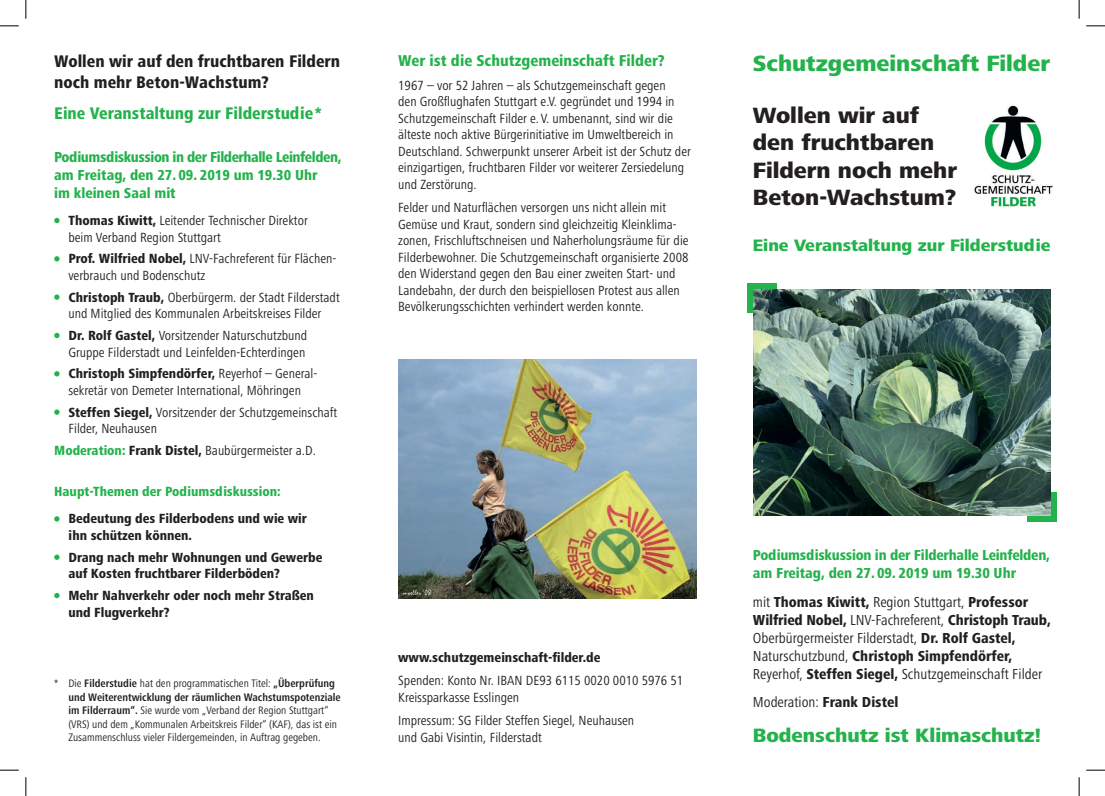
<style>
.page{position:relative;width:1105px;height:796px;background:#fff}
.page>*{position:absolute;margin:0;border:0;box-sizing:border-box;transform-origin:0 0}
.t1{font:800 22.88px/27.5px "Frutiger Next Pro";color:#231f20}
.t2{font:800 22.88px "Frutiger Next Pro";color:#23b24b}
.t3{font:800 20px "Frutiger Next Pro";color:#23b24b}
.t4{font:800 condensed 17.38px/20.9px "Frutiger Next Pro";color:#231f20}
.t5{font:800 condensed 17.38px "Frutiger Next Pro";color:#23b24b}
.t6{font:800 17.12px "Frutiger Next Pro";color:#23b24b}
.t7{font:800 condensed 16.25px "Frutiger Next Pro";color:#23b24b}
.t8{font:condensed 15px/18px "Frutiger Next Pro";color:#231f20}
.t9{font:800 condensed 15px/18px "Frutiger Next Pro";letter-spacing:-.015em;color:#23b24b}
.t10{font:condensed 13.75px/16.5px "Frutiger Next Pro";color:#231f20}
.t11{font:800 condensed 13.75px/16.5px "Frutiger Next Pro";color:#231f20}
.t12{font:800 condensed 13.75px "Frutiger Next Pro";color:#23b24b}
.t13{font:condensed 11.25px/13.5px "Frutiger Next Pro";color:#231f20}
.s1{font-weight:800}
.s2{font-weight:800;color:#23b24b}
.s3{font-weight:700}
</style>
<div class="page">
<svg style="left:54px;top:218px;width:5px;height:5px"></svg>
<svg style="left:54px;top:256px;width:5px;height:5px"></svg>
<svg style="left:54px;top:294px;width:5px;height:6px"></svg>
<svg style="left:54px;top:333px;width:5px;height:5px"></svg>
<svg style="left:54px;top:371px;width:5px;height:5px"></svg>
<svg style="left:54px;top:409px;width:5px;height:6px"></svg>
<svg style="left:54px;top:516px;width:5px;height:5px"></svg>
<svg style="left:54px;top:554px;width:5px;height:6px"></svg>
<svg style="left:54px;top:593px;width:5px;height:5px"></svg>
<img style="left:974px;top:105px;width:77px;height:102px">
<div style="left:746px;top:283px;width:29px;height:6px;background:#23b24b"></div>
<div style="left:746px;top:283px;width:6px;height:29px;background:#23b24b"></div>
<div style="left:1027px;top:515px;width:29px;height:6px;background:#23b24b"></div>
<div style="left:1050px;top:492px;width:6px;height:29px;background:#23b24b"></div>
<img style="left:752px;top:289px;width:298px;height:226px">
<img style="left:398px;top:359px;width:298px;height:239px">
<svg style="left:0;top:25px;width:19px;height:2px"></svg>
<svg style="left:1086px;top:25px;width:18px;height:2px"></svg>
<svg style="left:0;top:769px;width:19px;height:2px"></svg>
<svg style="left:1086px;top:769px;width:18px;height:2px"></svg>
<svg style="left:25px;top:0;width:2px;height:19px"></svg>
<svg style="left:25px;top:777px;width:2px;height:19px"></svg>
<svg style="left:1078px;top:0;width:1px;height:19px"></svg>
<svg style="left:1078px;top:777px;width:1px;height:19px"></svg>
<p class="t4" style="left:54px;top:50px;width:287px">Wollen wir auf den fruchtbaren Fildern noch mehr Beton-Wachstum?</p>
<p class="t5" style="left:54px;top:103px;width:269px">Eine Veranstaltung zur Filderstudie*</p>
<p class="t9" style="left:54px;top:148px;width:289px">Podiumsdiskussion in der Filderhalle Leinfelden, am Freitag, den 27. 09. 2019 um 19.30 Uhr<br>im kleinen Saal mit</p>
<p class="t10" style="left:68px;top:212px;width:241px"><span class="s1">Thomas Kiwitt,</span> Leitender Technischer Direktor beim Verband Region Stuttgart</p>
<p class="t10" style="left:68px;top:250px;width:269px"><span class="s1">Prof. Wilfried Nobel,</span> LNV-Fachreferent für Flächen&shy;verbrauch und Bodenschutz</p>
<p class="t10" style="left:68px;top:289px;width:273px"><span class="s1">Christoph Traub,</span> Oberbürgerm. der Stadt Filderstadt und Mitglied des Kommunalen Arbeitskreises Filder</p>
<p class="t10" style="left:68px;top:327px;width:240px"><span class="s1">Dr. Rolf Gastel,</span> Vorsitzender Naturschutzbund<br>Gruppe Filderstadt und Leinfelden-Echterdingen</p>
<p class="t10" style="left:68px;top:365px;width:250px"><span class="s1">Christoph Simpfendörfer,</span> Reyerhof – General&shy;sekretär von Demeter International, Möhringen</p>
<p class="t10" style="left:68px;top:404px;width:270px"><span class="s1">Steffen Siegel,</span> Vorsitzender der Schutzgemeinschaft<br>Filder, Neuhausen</p>
<p class="t10" style="left:54px;top:442px;width:263px"><span class="s2">Moderation:</span> <span class="s1">Frank Distel,</span> Baubürgermeister a.D.</p>
<p class="t12" style="left:54px;top:484px;width:230px">Haupt-Themen der Podiumsdiskussion:</p>
<p class="t11" style="left:68px;top:510px;width:240px">Bedeutung des Filderbodens und wie wir ihn schützen können.</p>
<p class="t11" style="left:68px;top:549px;width:255px">Drang nach mehr Wohnungen und Gewerbe auf Kosten fruchtbarer Filderböden?</p>
<p class="t11" style="left:68px;top:587px;width:247px">Mehr Nahverkehr oder noch mehr Straßen und Flugverkehr?</p>
<p class="t13" style="left:68px;top:677px;width:274px;text-indent:-14px">* Die <span class="s3">Filderstudie</span> hat den programmatischen Titel: <span class="s3">„Überprüfung und Weiterentwicklung der räumlichen Wachstumspotenziale im Filderraum“.</span> Sie wurde vom „Verband der Region Stuttgart“ (VRS) und dem „Kommunalen Arbeitskreis Filder“ (KAF), das ist ein Zusammenschluss vieler Fildergemeinden, in Auftrag gegeben.</p>
<p class="t7" style="left:398px;top:51px;width:268px">Wer ist die Schutzgemeinschaft Filder?</p>
<p class="t10" style="left:398px;top:77px;width:294px">1967 – vor 52 Jahren – als Schutzgemeinschaft gegen<br>den Großflughafen Stuttgart e.V. gegründet und 1994 in Schutzgemeinschaft Filder e.V. umbenannt, sind wir die älteste noch aktive Bürgerinitiative im Umweltbereich in Deutschland. Schwerpunkt unserer Arbeit ist der Schutz der einzigartigen, fruchtbaren Filder vor weiterer Zersiedelung und Zerstörung.</p>
<p class="t10" style="left:398px;top:199px;width:292px">Felder und Naturflächen versorgen uns nicht allein mit Gemüse und Kraut, sondern sind gleichzeitig Kleinklima&shy;zonen, Frischluftschneisen und Naherholungsräume für die Filderbewohner. Die Schutzgemeinschaft organisierte 2008 den Widerstand gegen den Bau einer zweiten Start- und Landebahn, der durch den beispiellosen Protest aus allen Bevölkerungsschichten verhindert werden konnte.</p>
<p class="t11" style="left:398px;top:649px;width:203px">www.schutzgemeinschaft-filder.de</p>
<p class="t10" style="left:398px;top:672px;width:286px">Spenden: Konto Nr. IBAN DE93 6115 0020 0010 5976 51<br>Kreissparkasse Esslingen</p>
<p class="t10" style="left:398px;top:712px;width:237px">Impressum: SG Filder Steffen Siegel, Neuhausen und Gabi Visintin, Filderstadt</p>
<h1 class="t2" style="left:752px;top:50px;width:299px">Schutzgemeinschaft Filder</h1>
<h1 class="t1" style="left:752px;top:102px;width:206px">Wollen wir auf den fruchtbaren<br>Fildern noch mehr<br>Beton-Wachstum?</h1>
<p class="t6" style="left:752px;top:235px;width:299px">Eine Veranstaltung zur Filderstudie</p>
<p class="t9" style="left:752px;top:546px;width:298px">Podiumsdiskussion in der Filderhalle Leinfelden, am Freitag, den 27. 09. 2019 um 19.30 Uhr</p>
<p class="t8" style="left:752px;top:592px;width:299px">mit <span class="s1">Thomas Kiwitt,</span> Region Stuttgart, <span class="s1">Professor Wilfried Nobel,</span> LNV-Fachreferent, <span class="s1">Christoph Traub, </span>Oberbürgermeister Filderstadt, <span class="s1">Dr. Rolf Gastel, </span>Naturschutzbund, <span class="s1">Christoph Simpfendörfer, </span>Reyerhof, <span class="s1">Steffen Siegel,</span> Schutzgemeinschaft Filder</p>
<p class="t8" style="left:752px;top:693px;width:147px">Moderation: <span class="s1">Frank Distel</span></p>
<h2 class="t3" style="left:752px;top:723px;width:289px">Bodenschutz ist Klimaschutz!</h2>
</div>
